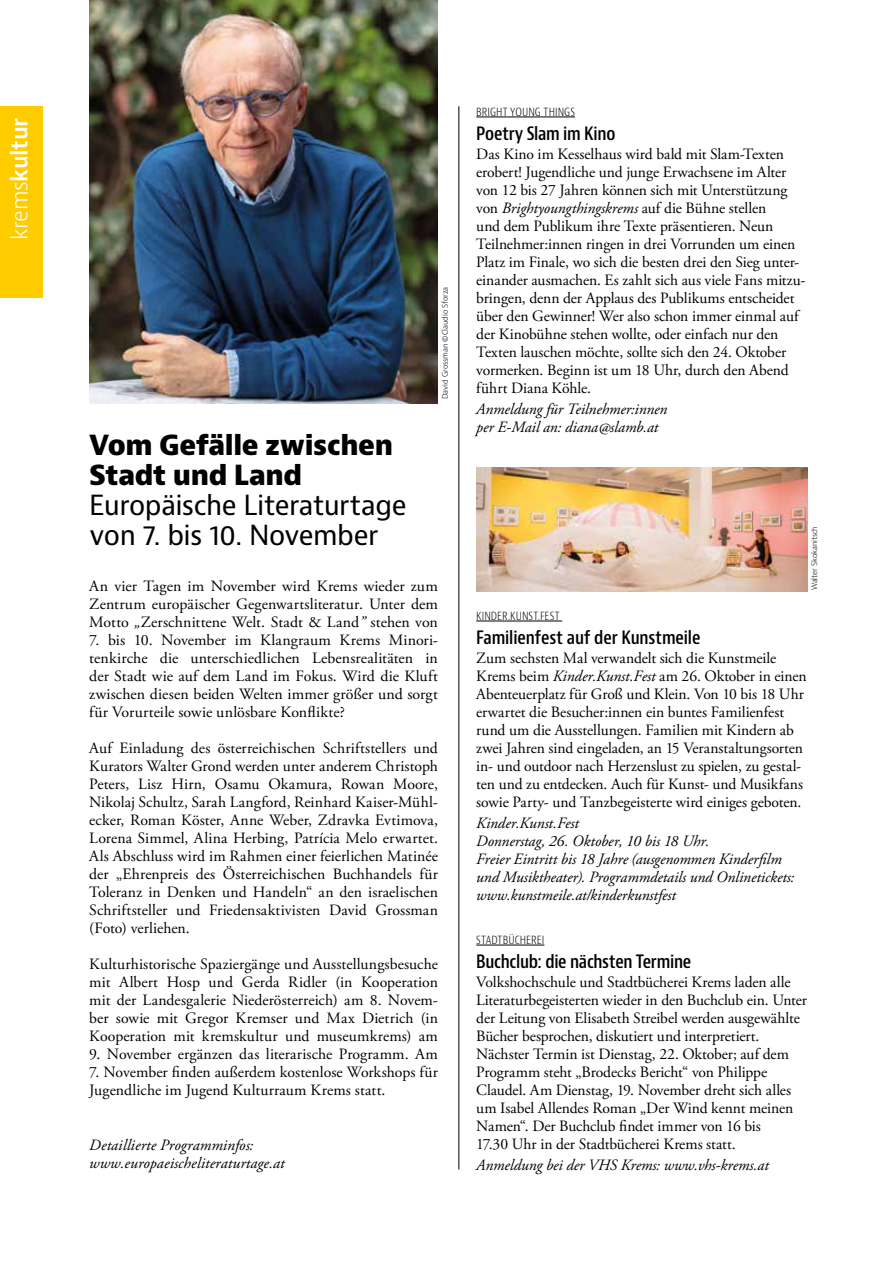
<style>
.page{position:relative;width:893px;height:1263px;background:#fff}
.page>*{position:absolute;margin:0;border:0;box-sizing:border-box;transform-origin:0 0}
.t1{font:27px/30px "Bernino Sans";letter-spacing:-.02em;color:#000}
.t2{font:800 27px/30px "Bernino Sans";letter-spacing:-.015em;color:#000}
.t3{font:600 22.5px "Bernino Sans";letter-spacing:-.02em;color:#fff}
.t4{font:600 condensed 18px "Bernino Sans";letter-spacing:-.015em;color:#000}
.t5{font:15.75px/18px "Adobe Garamond Pro";letter-spacing:-.005em;color:#000}
.t6{font:italic 15.75px/18px "Adobe Garamond Pro";color:#000}
.t7{font:300 condensed 12px "Bernino Sans";letter-spacing:.005em;color:#000}
.t8{font:300 7.5px "Bernino Sans";letter-spacing:-.01em;color:#000}
.s1{font-weight:300}
.s2{font-style:italic}
</style>
<div class="page">
<img style="left:89px;top:0;width:349px;height:404px">
<hr style="left:459px;top:106px;width:1px;height:1063px;background:#000">
<div style="left:0;top:106px;width:43px;height:192px;background:#fc0"></div>
<hr style="left:476px;top:945px;width:68px;height:1px;background:#000">
<hr style="left:476px;top:621px;width:86px;height:1px;background:#000">
<hr style="left:476px;top:117px;width:99px;height:1px;background:#000">
<img style="left:476px;top:468px;width:332px;height:123px">
<h2 class="t3" style="left:5px;top:240px;width:123px;rotate:-90deg"><span class="s1">krems</span>kultur</h2>
<p class="t8" style="left:440px;top:399px;width:114px;rotate:-90deg">David Grossman ©Claudio Sforza</p>
<h1 class="t2" style="left:89px;top:431px;width:305px">Vom Gefälle zwischen<br>Stadt und Land</h1>
<h1 class="t1" style="left:89px;top:491px;width:319px">Europäische Literaturtage von 7. bis 10. November</h1>
<p class="t5" style="left:89px;top:578px;width:350px;text-align:justify">An vier Tagen im November wird Krems wieder zum Zentrum europäischer Gegenwartsliteratur. Unter dem Motto <span class="s2">„</span>Zerschnittene Welt. Stadt &amp; Land<span class="s2">”</span> stehen von</p>
<p class="t5" style="left:89px;top:632px;width:350px;text-align:justify">7. bis 10. November im Klangraum Krems Minori&shy;tenkirche die unterschiedlichen Lebensrealitäten in der Stadt wie auf dem Land im Fokus. Wird die Kluft zwischen diesen beiden Welten immer größer und sorgt für Vorurteile sowie unlösbare Konflikte?</p>
<p class="t5" style="left:89px;top:740px;width:350px;text-align:justify">Auf Einladung des österreichischen Schriftstellers und Kurators Walter Grond werden unter anderem Christoph Peters, Lisz Hirn, Osamu Okamura, Rowan Moore, Nikolaj Schultz, Sarah Langford, Reinhard Kaiser-Mühl&shy;ecker, Roman Köster, Anne Weber, Zdravka Evtimova, Lorena Simmel, Alina Herbing, Patrícia Melo erwartet.<br>Als Abschluss wird im Rahmen einer feierlichen Matinée der „Ehrenpreis des Österreichischen Buchhandels für Toleranz in Denken und Handeln“ an den israelischen Schriftsteller und Friedensaktivisten David Grossman (Foto) verliehen.</p>
<p class="t5" style="left:89px;top:956px;width:350px;text-align:justify">Kulturhistorische Spaziergänge und Ausstellungsbesuche mit Albert Hosp und Gerda Ridler (in Kooperation mit der Landesgalerie Niederösterreich) am 8. Novem&shy;ber sowie mit Gregor Kremser und Max Dietrich (in Kooperation mit kremskultur und museumkrems) am</p>
<p class="t5" style="left:89px;top:1046px;width:350px">9. November ergänzen das literarische Programm. Am</p>
<p class="t5" style="left:89px;top:1064px;width:350px">7. November finden außerdem kostenlose Workshops für<br>Jugendliche im Jugend Kulturraum Krems statt.</p>
<p class="t6" style="left:89px;top:1136px;width:197px">Detaillierte Programminfos: www.europaeischeliteraturtage.at</p>
<p class="t7" style="left:476px;top:104px;width:100px">BRIGHT YOUNG THINGS</p>
<p class="t4" style="left:476px;top:122px;width:141px">Poetry Slam im Kino</p>
<p class="t5" style="left:476px;top:146px;width:331px">Das Kino im Kesselhaus wird bald mit Slam-Texten erobert! Jugendliche und junge Erwachsene im Alter von 12 bis 27 Jahren können sich mit Unterstützung von <span class="s2">Brightyoungthingskrems</span> auf die Bühne stellen<br>und dem Publikum ihre Texte präsentieren. Neun Teilnehmer:innen ringen in drei Vorrunden um einen Platz im Finale, wo sich die besten drei den Sieg unter&shy;einander ausmachen. Es zahlt sich aus viele Fans mitzu&shy;bringen, denn der Applaus des Publikums entscheidet über den Gewinner! Wer also schon immer einmal auf der Kinobühne stehen wollte, oder einfach nur den Texten lauschen möchte, sollte sich den 24. Oktober vormerken. Beginn ist um 18 Uhr, durch den Abend führt Diana Köhle.</p>
<p class="t6" style="left:476px;top:401px;width:193px">Anmeldung für Teilnehmer:innen per E-Mail an: diana@slamb.at</p>
<p class="t8" style="left:809px;top:590px;width:66px;rotate:-90deg">Walter Skokanitsch</p>
<p class="t7" style="left:476px;top:608px;width:85px">KINDER.KUNST.FEST</p>
<p class="t4" style="left:476px;top:626px;width:226px">Familienfest auf der Kunstmeile</p>
<p class="t5" style="left:476px;top:650px;width:332px">Zum sechsten Mal verwandelt sich die Kunstmeile Krems beim <span class="s2">Kinder.Kunst.Fest</span> am 26. Oktober in einen Abenteuerplatz für Groß und Klein. Von 10 bis 18 Uhr erwartet die Besucher:innen ein buntes Familienfest rund um die Ausstellungen. Familien mit Kindern ab zwei Jahren sind eingeladen, an 15 Veranstaltungsorten in- und outdoor nach Herzenslust zu spielen, zu gestal&shy;ten und zu entdecken. Auch für Kunst- und Musikfans sowie Party- und Tanzbegeisterte wird einiges geboten.</p>
<p class="t6" style="left:476px;top:815px;width:320px">Kinder.Kunst.Fest<br>Donnerstag, 26. Oktober, 10 bis 18 Uhr.<br>Freier Eintritt bis 18 Jahre (ausgenommen Kinderfilm und Musiktheater). Programmdetails und Onlinetickets: www.kunstmeile.at/kinderkunstfest</p>
<p class="t7" style="left:476px;top:932px;width:70px">STADTBÜCHEREI</p>
<p class="t4" style="left:476px;top:950px;width:217px">Buchclub: die nächsten Termine</p>
<p class="t5" style="left:476px;top:974px;width:332px">Volkshochschule und Stadtbücherei Krems laden alle Literaturbegeisterten wieder in den Buchclub ein. Unter der Leitung von Elisabeth Streibel werden ausgewählte Bücher besprochen, diskutiert und interpretiert.<br>Nächster Termin ist Dienstag, 22. Oktober; auf dem Programm steht „Brodecks Bericht“ von Philippe Claudel. Am Dienstag, 19. November dreht sich alles um Isabel Allendes Roman „Der Wind kennt meinen Namen“. Der Buchclub findet immer von 16 bis<br>17.30 Uhr in der Stadtbücherei Krems statt.</p>
<p class="t6" style="left:476px;top:1157px;width:294px">Anmeldung bei der VHS Krems: www.vhs-krems.at</p>
</div>
